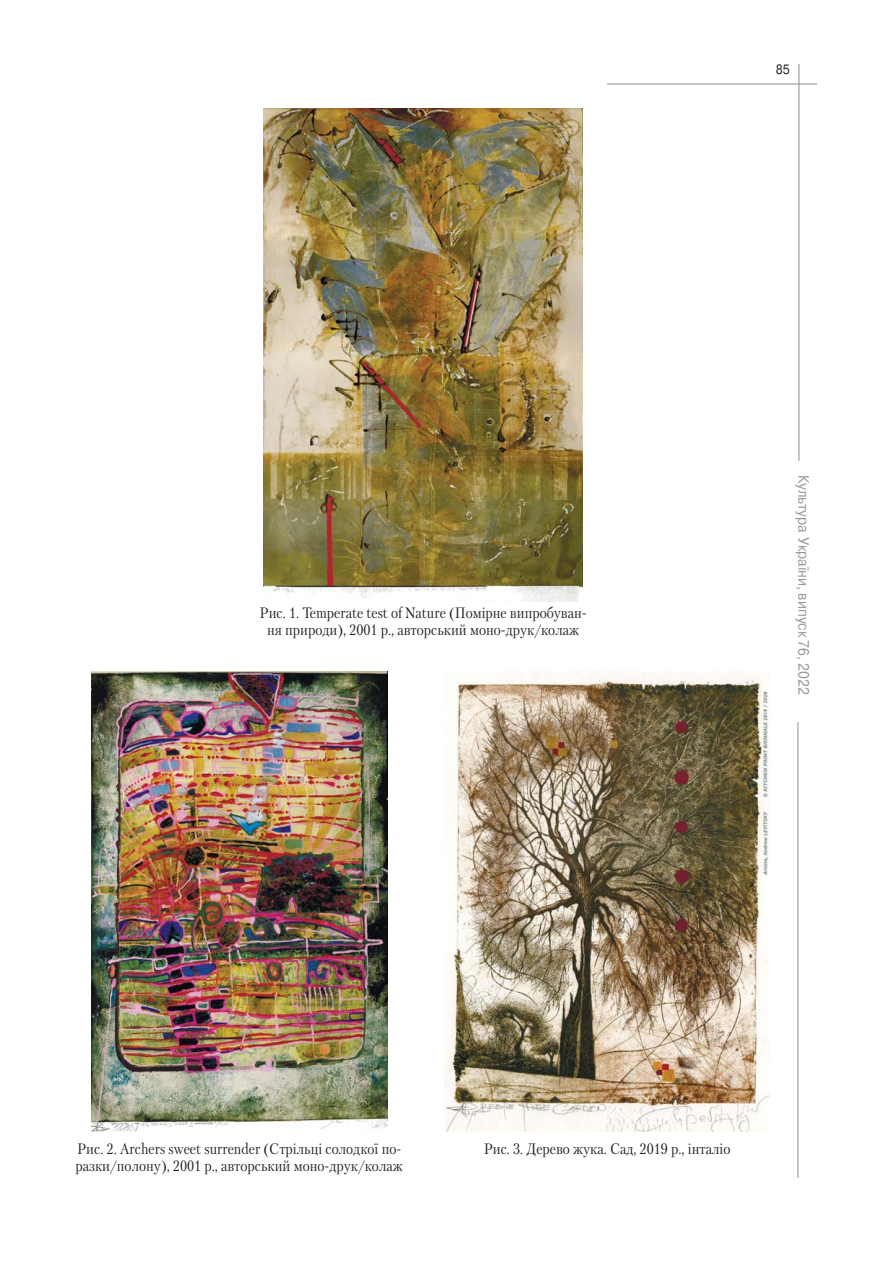
<style>
.page{position:relative;width:893px;height:1263px;background:#fff}
.page>*{position:absolute;margin:0;border:0;box-sizing:border-box;transform-origin:0 0}
.t1{font:15px/16.5px "Petersburg C";color:#231f20;text-align:center;scale:.9 1}
.t2{font:15px "Pragmatica C";color:#989898;scale:.9 1}
.t3{font:13.5px "Pragmatica C";color:#231f20;scale:.9 1}
</style>
<div class="page">
<hr style="left:798px;top:64px;width:1px;height:397px;background:#989898">
<hr style="left:797px;top:722px;width:1px;height:456px;background:#989898">
<hr style="left:607px;top:83px;width:210px;height:2px;background:#989898">
<img style="left:91px;top:671px;width:296px;height:460px">
<img style="left:264px;top:108px;width:319px;height:493px">
<img style="left:444px;top:671px;width:326px;height:460px">
<p class="t1" style="left:260px;top:605px;width:365px">Рис. 1. Temperate test of Nature (Помірне випробуван&shy;ня природи), 2001 р., авторський моно-друк/колаж</p>
<p class="t3" style="left:776px;top:65px;width:17px">85</p>
<p class="t2" style="left:809px;top:475px;width:245px;rotate:90deg">Культура України, випуск 76, 2022</p>
<p class="t1" style="left:76px;top:1141px;width:365px;text-align:left">Рис. 2. Archers sweet surrender (Стрільці солодкої по&shy;разки/полону), 2001 р., авторський моно-друк/колаж</p>
<p class="t1" style="left:484px;top:1141px;width:276px">Рис. 3. Дерево жука. Сад, 2019 р., інталіо</p>
</div>
